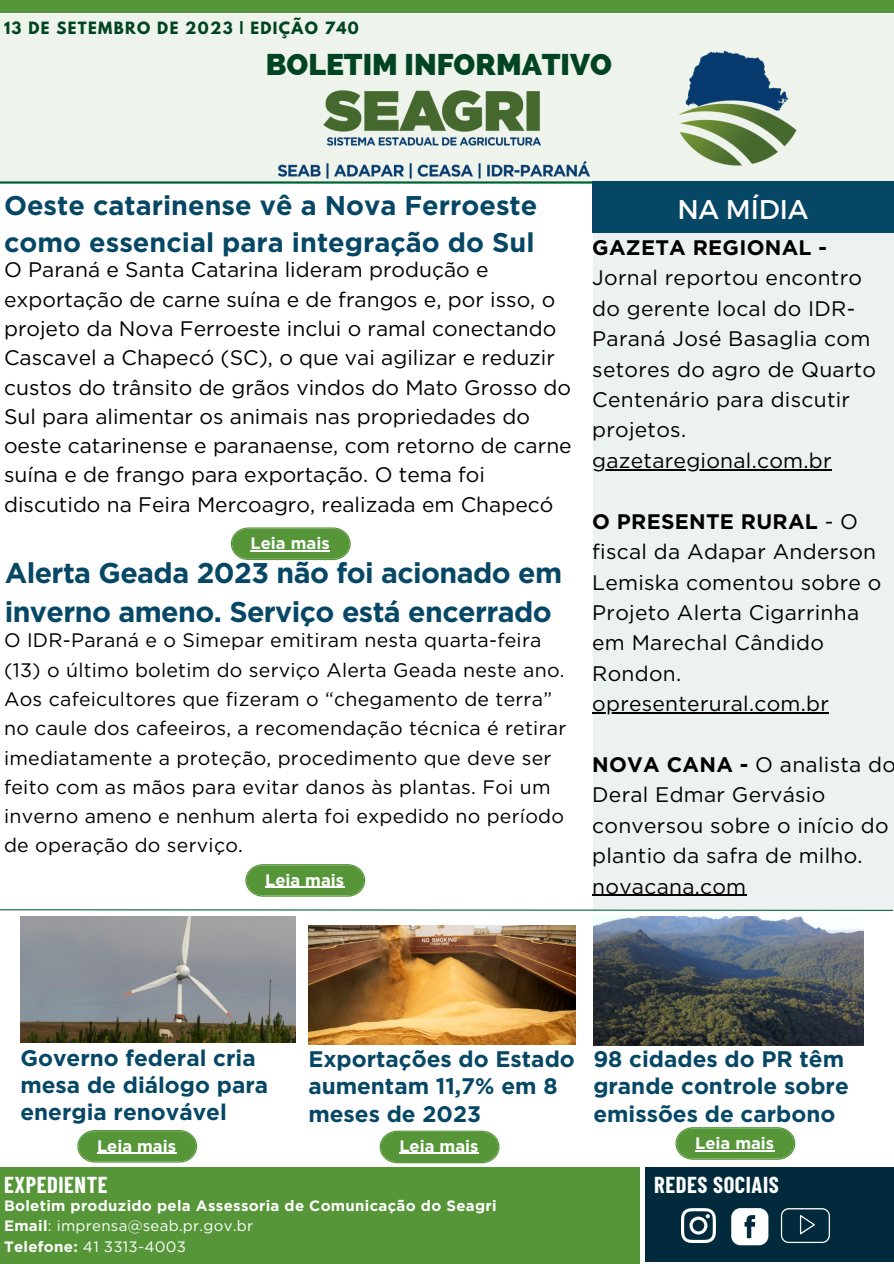
<style>
.page{position:relative;width:894px;height:1264px;background:#fff}
.page>*{position:absolute;margin:0;border:0;box-sizing:border-box;transform-origin:0 0}
.t1{font:800 30px "Raleway";color:#014424}
.t2{font:700 28.5px/39.5px "Gotham";letter-spacing:-.02em;color:#064766}
.t3{font:700 27px/37.2px "Gotham";color:#064766}
.t4{font:27px "Montserrat";color:#fff}
.t5{font:700 22.5px/27px "Gotham";color:#064766}
.t6{font:700 22.5px "Barlow Condensed";letter-spacing:.025em;color:#fff}
.t7{font:21px/30.5px "Gotham";color:#000}
.t8{font:19.5px/29.2px "Gotham";letter-spacing:.015em;color:#000}
.t9{font:700 16.5px "Gotham";color:#fff}
.t10{font:700 15px "Gotham";letter-spacing:.02em;color:#fff}
.t11{font:15px "Gotham";letter-spacing:.02em;color:#fff}
.t12{font:700 15px "League Spartan";letter-spacing:.09em;color:#014424}
.s1{font-weight:700}
</style>
<div class="page">
<hr style="left:0;top:181px;width:893px;height:3px;background:#006233">
<svg style="left:0;top:909px;width:893px;height:2px;background:#6ea58b"></svg>
<div style="left:0;top:14px;width:893px;height:166px;background:#eef4eb"></div>
<img style="left:679px;top:50px;width:118px;height:116px">
<div style="left:0;top:0;width:893px;height:12px;background:#569639"></div>
<div style="left:0;top:1166px;width:639px;height:97px;background:#569639"></div>
<div style="left:645px;top:1166px;width:248px;height:95px;background:#022a3d"></div>
<svg style="left:681px;top:1208px;width:34px;height:34px"></svg>
<svg style="left:731px;top:1208px;width:37px;height:37px"></svg>
<svg style="left:780px;top:1208px;width:49px;height:34px"></svg>
<div style="left:593px;top:233px;width:300px;height:676px;background:#ecf1f1"></div>
<div style="left:592px;top:181px;width:301px;height:52px;background:#064766"></div>
<img style="left:243px;top:90px;width:381px;height:94px">
<svg style="left:379px;top:1130px;width:121px;height:33px;background:#6aa250"></svg>
<svg style="left:77px;top:1130px;width:120px;height:32px;background:#66a04c"></svg>
<svg style="left:245px;top:864px;width:120px;height:32px;background:#67a04d"></svg>
<svg style="left:230px;top:527px;width:121px;height:33px;background:#6aa250"></svg>
<img style="left:20px;top:917px;width:275px;height:125px">
<img style="left:593px;top:916px;width:270px;height:129px">
<svg style="left:675px;top:1127px;width:120px;height:32px;background:#67a14d"></svg>
<img style="left:308px;top:925px;width:267px;height:119px">
<hr style="left:592px;top:469px;width:239px;height:1px;background:#000">
<hr style="left:592px;top:712px;width:237px;height:1px;background:#000">
<hr style="left:592px;top:894px;width:154px;height:2px;background:#000">
<hr style="left:399px;top:1152px;width:79px;height:1px;background:#fff">
<hr style="left:97px;top:1152px;width:79px;height:1px;background:#fff">
<hr style="left:250px;top:550px;width:79px;height:1px;background:#fff">
<hr style="left:265px;top:886px;width:79px;height:1px;background:#fff">
<hr style="left:695px;top:1149px;width:79px;height:2px;background:#fff">
<p class="t12" style="left:4px;top:20px;width:356px">13 DE SETEMBRO DE 2023 | EDIÇÃO 740</p>
<p class="t1" style="left:266px;top:47px;width:347px">BOLETIM INFORMATIVO</p>
<p class="t3" style="left:4px;top:186px;width:534px">Oeste catarinense vê a Nova Ferroeste como essencial para integração do Sul</p>
<p class="t7" style="left:4px;top:255px;width:569px;line-height:29.2px">O Paraná e Santa Catarina lideram produção e exportação de carne suína e de frangos e, por isso, o projeto da Nova Ferroeste inclui o ramal conectando Cascavel a Chapecó (SC), o que vai agilizar e reduzir custos do trânsito de grãos vindos do Mato Grosso do Sul para alimentar os animais nas propriedades do oeste catarinense e paranaense, com retorno de carne suína e de frango para exportação. O tema foi discutido na Feira Mercoagro, realizada em Chapecó</p>
<p class="t9" style="left:250px;top:533px;width:81px">Leia mais</p>
<p class="t2" style="left:5px;top:553px;width:559px">Alerta Geada 2023 não foi acionado em inverno ameno. Serviço está encerrado</p>
<p class="t8" style="left:4px;top:625px;width:563px">O IDR-Paraná e o Simepar emitiram nesta quarta-feira (13) o último boletim do serviço Alerta Geada neste ano.<br>Aos cafeicultores que fizeram o “chegamento de terra” no caule dos cafeeiros, a recomendação técnica é retirar imediatamente a proteção, procedimento que deve ser feito com as mãos para evitar danos às plantas. Foi um inverno ameno e nenhum alerta foi expedido no período de operação do serviço.</p>
<p class="t9" style="left:265px;top:869px;width:81px">Leia mais</p>
<p class="t4" style="left:677px;top:192px;width:132px">NA MÍDIA</p>
<p class="t7" style="left:592px;top:232px;width:285px"><span class="s1">GAZETA REGIONAL -<br></span>Jornal reportou encontro do gerente local do IDR-<br>Paraná José Basaglia com setores do agro de Quarto<br>Centenário para discutir projetos. gazetaregional.com.br</p>
<p class="t7" style="left:592px;top:506px;width:290px"><span class="s1">O PRESENTE RURAL</span> - O fiscal da Adapar Anderson<br>Lemiska comentou sobre o<br>Projeto Alerta Cigarrinha em Marechal Cândido<br>Rondon. opresenterural.com.br</p>
<p class="t7" style="left:592px;top:749px;width:305px"><span class="s1">NOVA CANA -</span> O analista do<br>Deral Edmar Gervásio conversou sobre o início do plantio da safra de milho. novacana.com</p>
<p class="t5" style="left:20px;top:1044px;width:249px">Governo federal cria mesa de diálogo para energia renovável</p>
<p class="t9" style="left:97px;top:1135px;width:81px">Leia mais</p>
<p class="t5" style="left:308px;top:1045px;width:268px">Exportações do Estado aumentam 11,7% em 8 meses de 2023</p>
<p class="t9" style="left:399px;top:1135px;width:81px">Leia mais</p>
<p class="t5" style="left:593px;top:1045px;width:257px">98 cidades do PR têm grande controle sobre emissões de carbono</p>
<p class="t9" style="left:695px;top:1132px;width:81px">Leia mais</p>
<p class="t6" style="left:4px;top:1170px;width:105px">EXPEDIENTE</p>
<p class="t6" style="left:654px;top:1170px;width:126px">REDES SOCIAIS</p>
<p class="t10" style="left:4px;top:1196px;width:494px">Boletim produzido pela Assessoria de Comunicação do Seagri</p>
<p class="t11" style="left:4px;top:1216px;width:251px"><span class="s1">Email</span>: imprensa@seab.pr.gov.br</p>
<p class="t11" style="left:4px;top:1237px;width:183px"><span class="s1">Telefone:</span> 41 3313-4003</p>
</div>
